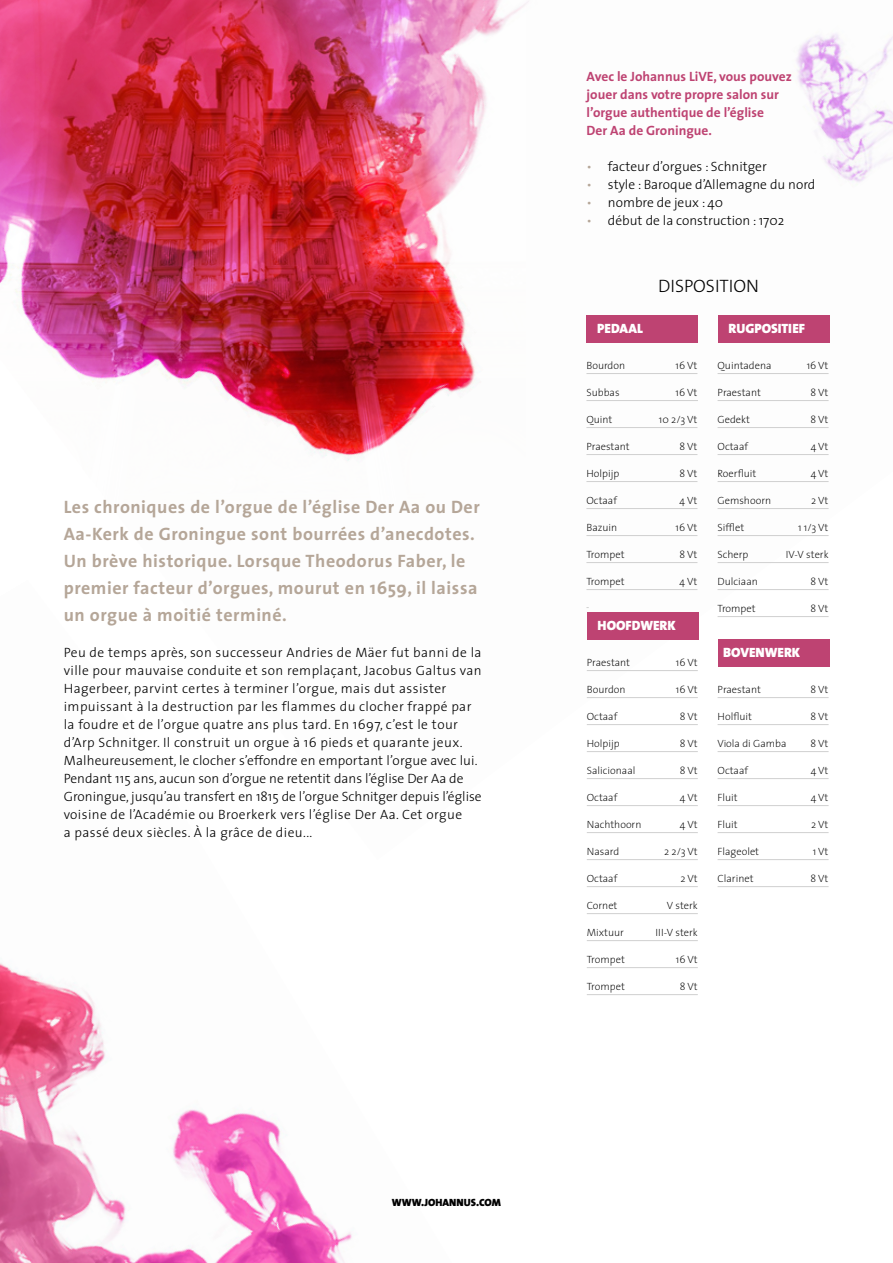
<style>
.page{position:relative;width:893px;height:1263px;background:#fff}
.page>*{position:absolute;margin:0;border:0;box-sizing:border-box;transform-origin:0 0}
.t1{font:700 18px/27px "The Sans";letter-spacing:.03em;color:#b5a698}
.t2{font:300 18px "The Sans";color:#000}
.t3{font:300 13.5px/18px "The Sans";letter-spacing:.03em;color:#000}
.t4{font:700 13.5px/18px "The Sans";color:#be4372}
.t5{font:300 13.5px "The Sans";color:#000}
.t6{font:900 13.5px "The Sans";color:#fff}
.t7{font:200 10.5px "The Sans";color:#000}
.t8{font:900 10.5px "The Sans";color:#000}
.s1{color:#b5a698}
</style>
<div class="page">
<img style="left:0;top:0;width:893px;height:860px">
<img style="left:0;top:573px;width:454px;height:690px">
<div style="left:587px;top:612px;width:112px;height:28px;background:#be4372"></div>
<hr style="left:587px;top:670px;width:111px;height:1px;background:#d0d0d0">
<hr style="left:587px;top:697px;width:111px;height:1px;background:#d0d0d0">
<hr style="left:587px;top:724px;width:111px;height:1px;background:#d0d0d0">
<hr style="left:587px;top:751px;width:111px;height:1px;background:#d0d0d0">
<hr style="left:587px;top:778px;width:111px;height:1px;background:#d0d0d0">
<hr style="left:587px;top:805px;width:111px;height:1px;background:#d0d0d0">
<hr style="left:587px;top:832px;width:111px;height:1px;background:#d0d0d0">
<hr style="left:587px;top:859px;width:111px;height:1px;background:#d0d0d0">
<hr style="left:587px;top:886px;width:111px;height:1px;background:#d0d0d0">
<hr style="left:587px;top:913px;width:111px;height:1px;background:#d0d0d0">
<hr style="left:587px;top:940px;width:111px;height:1px;background:#d0d0d0">
<hr style="left:587px;top:967px;width:111px;height:1px;background:#d0d0d0">
<hr style="left:587px;top:994px;width:111px;height:1px;background:#d0d0d0">
<div style="left:718px;top:639px;width:111px;height:27px;background:#be4372"></div>
<div style="left:718px;top:315px;width:111px;height:27px;background:#be4372"></div>
<hr style="left:718px;top:373px;width:111px;height:1px;background:#d0d0d0">
<hr style="left:718px;top:400px;width:111px;height:1px;background:#d0d0d0">
<hr style="left:718px;top:427px;width:111px;height:1px;background:#d0d0d0">
<hr style="left:718px;top:454px;width:111px;height:1px;background:#d0d0d0">
<hr style="left:718px;top:481px;width:111px;height:1px;background:#d0d0d0">
<hr style="left:718px;top:508px;width:111px;height:1px;background:#d0d0d0">
<hr style="left:718px;top:535px;width:111px;height:1px;background:#d0d0d0">
<hr style="left:718px;top:562px;width:111px;height:1px;background:#d0d0d0">
<hr style="left:718px;top:589px;width:111px;height:1px;background:#d0d0d0">
<hr style="left:718px;top:616px;width:111px;height:1px;background:#d0d0d0">
<hr style="left:718px;top:697px;width:111px;height:1px;background:#d0d0d0">
<hr style="left:718px;top:724px;width:111px;height:1px;background:#d0d0d0">
<hr style="left:718px;top:751px;width:111px;height:1px;background:#d0d0d0">
<hr style="left:718px;top:778px;width:111px;height:1px;background:#d0d0d0">
<hr style="left:718px;top:805px;width:111px;height:1px;background:#d0d0d0">
<hr style="left:718px;top:832px;width:111px;height:1px;background:#d0d0d0">
<hr style="left:718px;top:859px;width:111px;height:1px;background:#d0d0d0">
<hr style="left:718px;top:886px;width:111px;height:1px;background:#d0d0d0">
<div style="left:587px;top:315px;width:111px;height:27px;background:#be4372"></div>
<hr style="left:586px;top:373px;width:111px;height:1px;background:#d0d0d0">
<hr style="left:586px;top:400px;width:112px;height:1px;background:#d0d0d0">
<hr style="left:586px;top:427px;width:111px;height:1px;background:#d0d0d0">
<hr style="left:586px;top:454px;width:111px;height:1px;background:#d0d0d0">
<hr style="left:586px;top:481px;width:111px;height:1px;background:#d0d0d0">
<hr style="left:586px;top:508px;width:111px;height:1px;background:#d0d0d0">
<hr style="left:586px;top:535px;width:111px;height:1px;background:#d0d0d0">
<hr style="left:586px;top:562px;width:111px;height:1px;background:#d0d0d0">
<hr style="left:586px;top:589px;width:111px;height:1px;background:#d0d0d0">
<h1 class="t1" style="left:64px;top:493px;width:418px">Les chroniques de l’orgue de l’église Der Aa ou Der Aa-Kerk de Groningue sont bourrées d’anecdotes.<br>Un brève historique. Lorsque Theodorus Faber, le premier facteur d’orgues, mourut en 1659, il laissa un orgue à moitié terminé.</h1>
<p class="t3" style="left:64px;top:643px;width:419px">Peu de temps après, son successeur Andries de Mäer fut banni de la ville pour mauvaise conduite et son remplaçant, Jacobus Galtus van Hagerbeer, parvint certes à terminer l’orgue, mais dut assister impuissant à la destruction par les flammes du clocher frappé par la foudre et de l’orgue quatre ans plus tard. En 1697, c’est le tour d’Arp Schnitger. Il construit un orgue à 16 pieds et quarante jeux.<br>Malheureusement, le clocher s’effondre en emportant l’orgue avec lui.<br>Pendant 115 ans, aucun son d’orgue ne retentit dans l’église Der Aa de Groningue, jusqu’au transfert en 1815 de l’orgue Schnitger depuis l’église voisine de l’Académie ou Broerkerk vers l’église Der Aa. Cet orgue<br>a passé deux siècles. À la grâce de dieu...</p>
<p class="t8" style="left:392px;top:1194px;width:111px">WWW.JOHANNUS.COM</p>
<p class="t4" style="left:587px;top:67px;width:207px">Avec le Johannus LiVE, vous pouvez jouer dans votre propre salon sur l’orgue authentique de l’église<br>Der Aa de Groningue.</p>
<p class="t5" style="left:587px;top:155px;width:182px"><span class="s1">•</span> facteur d’orgues : Schnitger</p>
<p class="t5" style="left:587px;top:173px;width:230px"><span class="s1">•</span> style : Baroque d’Allemagne du nord</p>
<p class="t5" style="left:587px;top:191px;width:138px"><span class="s1">•</span> nombre de jeux : 40</p>
<p class="t5" style="left:587px;top:209px;width:199px"><span class="s1">•</span> début de la construction : 1702</p>
<h1 class="t2" style="left:658px;top:271px;width:102px">DISPOSITION</h1>
<p class="t6" style="left:597px;top:317px;width:47px">PEDAAL</p>
<p class="t7" style="left:586px;top:357px;width:40px">Bourdon</p>
<p class="t7" style="left:676px;top:357px;width:23px">16 Vt</p>
<p class="t7" style="left:586px;top:384px;width:35px">Subbas</p>
<p class="t7" style="left:676px;top:384px;width:23px">16 Vt</p>
<p class="t7" style="left:586px;top:411px;width:27px">Quint</p>
<p class="t7" style="left:659px;top:411px;width:40px">10 2/3 Vt</p>
<p class="t7" style="left:586px;top:438px;width:45px">Praestant</p>
<p class="t7" style="left:679px;top:438px;width:19px">8Vt</p>
<p class="t7" style="left:586px;top:465px;width:34px">Holpijp</p>
<p class="t7" style="left:679px;top:465px;width:19px">8Vt</p>
<p class="t7" style="left:586px;top:492px;width:32px">Octaaf</p>
<p class="t7" style="left:680px;top:492px;width:19px">4Vt</p>
<p class="t7" style="left:586px;top:519px;width:32px">Bazuin</p>
<p class="t7" style="left:676px;top:519px;width:23px">16 Vt</p>
<p class="t7" style="left:586px;top:546px;width:40px">Trompet</p>
<p class="t7" style="left:679px;top:546px;width:19px">8Vt</p>
<p class="t7" style="left:586px;top:573px;width:40px">Trompet</p>
<p class="t7" style="left:680px;top:573px;width:19px">4Vt</p>
<p class="t6" style="left:598px;top:614px;width:80px">HOOFDWERK</p>
<p class="t7" style="left:587px;top:654px;width:45px">Praestant</p>
<p class="t7" style="left:676px;top:654px;width:23px">16 Vt</p>
<p class="t7" style="left:587px;top:681px;width:40px">Bourdon</p>
<p class="t7" style="left:676px;top:681px;width:23px">16 Vt</p>
<p class="t7" style="left:587px;top:708px;width:32px">Octaaf</p>
<p class="t7" style="left:680px;top:708px;width:19px">8Vt</p>
<p class="t7" style="left:587px;top:735px;width:34px">Holpijp</p>
<p class="t7" style="left:680px;top:735px;width:19px">8Vt</p>
<p class="t7" style="left:587px;top:762px;width:50px">Salicionaal</p>
<p class="t7" style="left:680px;top:762px;width:19px">8Vt</p>
<p class="t7" style="left:587px;top:789px;width:32px">Octaaf</p>
<p class="t7" style="left:680px;top:789px;width:19px">4Vt</p>
<p class="t7" style="left:587px;top:816px;width:56px">Nachthoorn</p>
<p class="t7" style="left:680px;top:816px;width:19px">4Vt</p>
<p class="t7" style="left:587px;top:843px;width:34px">Nasard</p>
<p class="t7" style="left:664px;top:843px;width:35px">2 2/3 Vt</p>
<p class="t7" style="left:587px;top:870px;width:32px">Octaaf</p>
<p class="t7" style="left:680px;top:870px;width:19px">2Vt</p>
<p class="t7" style="left:587px;top:897px;width:32px">Cornet</p>
<p class="t7" style="left:667px;top:897px;width:32px">V sterk</p>
<p class="t7" style="left:587px;top:924px;width:39px">Mixtuur</p>
<p class="t7" style="left:655px;top:924px;width:44px">III-V sterk</p>
<p class="t7" style="left:587px;top:951px;width:40px">Trompet</p>
<p class="t7" style="left:676px;top:951px;width:23px">16 Vt</p>
<p class="t7" style="left:587px;top:978px;width:40px">Trompet</p>
<p class="t7" style="left:680px;top:978px;width:19px">8Vt</p>
<p class="t6" style="left:729px;top:317px;width:78px">RUGPOSITIEF</p>
<p class="t7" style="left:718px;top:357px;width:56px">Quintadena</p>
<p class="t7" style="left:807px;top:357px;width:23px">16 Vt</p>
<p class="t7" style="left:718px;top:384px;width:45px">Praestant</p>
<p class="t7" style="left:811px;top:384px;width:19px">8Vt</p>
<p class="t7" style="left:718px;top:411px;width:34px">Gedekt</p>
<p class="t7" style="left:811px;top:411px;width:19px">8Vt</p>
<p class="t7" style="left:718px;top:438px;width:32px">Octaaf</p>
<p class="t7" style="left:811px;top:438px;width:19px">4Vt</p>
<p class="t7" style="left:718px;top:465px;width:40px">Roerfluit</p>
<p class="t7" style="left:811px;top:465px;width:19px">4Vt</p>
<p class="t7" style="left:718px;top:492px;width:55px">Gemshoorn</p>
<p class="t7" style="left:811px;top:492px;width:19px">2Vt</p>
<p class="t7" style="left:718px;top:519px;width:28px">Sifflet</p>
<p class="t7" style="left:798px;top:519px;width:32px">1 1/3 Vt</p>
<p class="t7" style="left:718px;top:546px;width:32px">Scherp</p>
<p class="t7" style="left:786px;top:546px;width:44px">IV-V sterk</p>
<p class="t7" style="left:718px;top:573px;width:42px">Dulciaan</p>
<p class="t7" style="left:811px;top:573px;width:19px">8Vt</p>
<p class="t7" style="left:718px;top:600px;width:40px">Trompet</p>
<p class="t7" style="left:811px;top:600px;width:19px">8Vt</p>
<p class="t6" style="left:723px;top:641px;width:78px">BOVENWERK</p>
<p class="t7" style="left:718px;top:681px;width:45px">Praestant</p>
<p class="t7" style="left:811px;top:681px;width:19px">8Vt</p>
<p class="t7" style="left:718px;top:708px;width:36px">Holfluit</p>
<p class="t7" style="left:811px;top:708px;width:19px">8Vt</p>
<p class="t7" style="left:718px;top:735px;width:70px">Viola di Gamba</p>
<p class="t7" style="left:811px;top:735px;width:19px">8Vt</p>
<p class="t7" style="left:718px;top:762px;width:32px">Octaaf</p>
<p class="t7" style="left:811px;top:762px;width:19px">4Vt</p>
<p class="t7" style="left:718px;top:789px;width:22px">Fluit</p>
<p class="t7" style="left:811px;top:789px;width:19px">4Vt</p>
<p class="t7" style="left:718px;top:816px;width:22px">Fluit</p>
<p class="t7" style="left:811px;top:816px;width:19px">2Vt</p>
<p class="t7" style="left:718px;top:843px;width:43px">Flageolet</p>
<p class="t7" style="left:813px;top:843px;width:17px">1Vt</p>
<p class="t7" style="left:718px;top:870px;width:37px">Clarinet</p>
<p class="t7" style="left:811px;top:870px;width:19px">8Vt</p>
</div>
